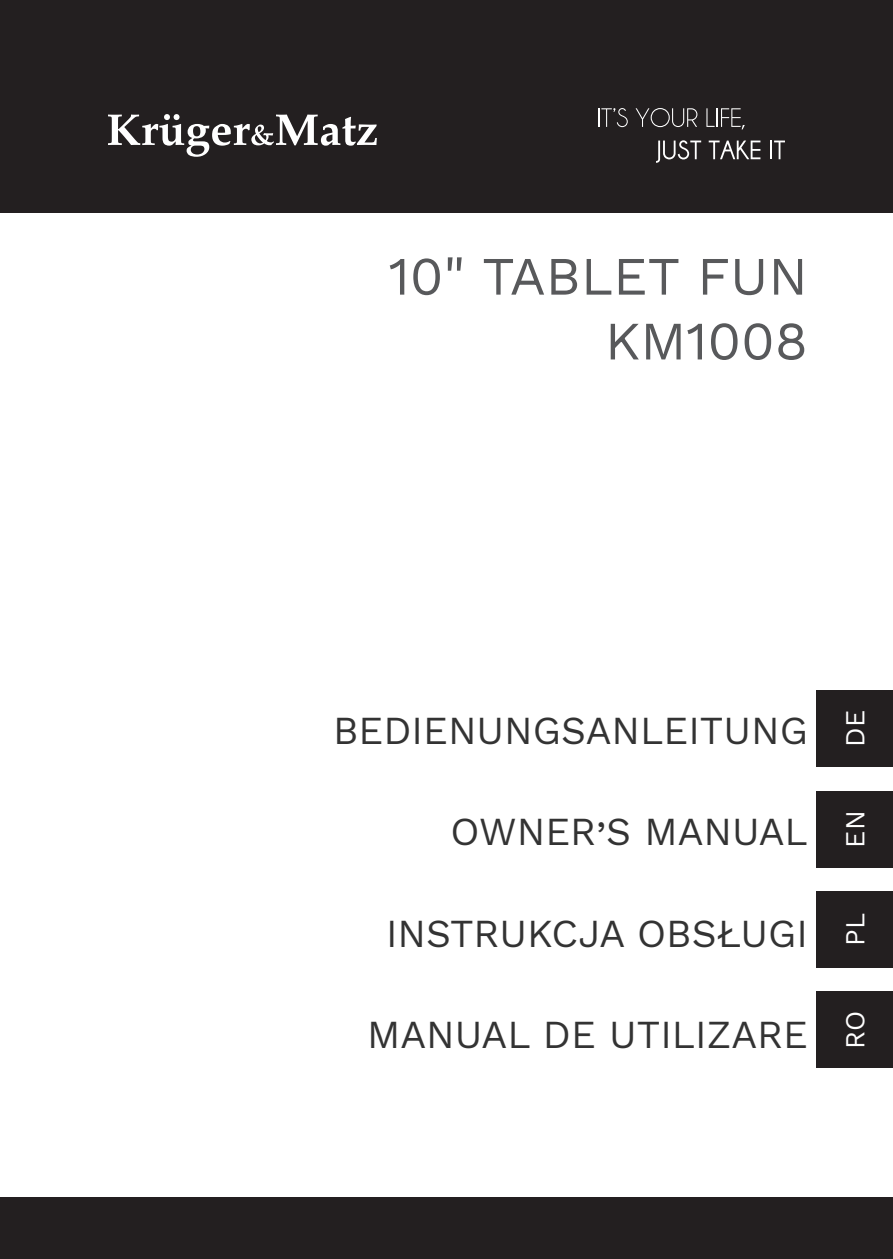
<style>
.page{position:relative;width:893px;height:1259px;background:#fff}
.page>*{position:absolute;margin:0;border:0;box-sizing:border-box;transform-origin:0 0}
.t1{font:54px/64.8px "Work Sans";color:#58595b;text-align:right}
.t2{font:39px "Work Sans";color:#333}
.t3{font:27px "Work Sans";color:#fff}
</style>
<div class="page">
<div style="left:0;top:0;width:893px;height:213px;background:#231f20"></div>
<div style="left:0;top:1197px;width:893px;height:62px;background:#231f20"></div>
<div style="left:816px;top:891px;width:77px;height:76px;background:#231f20"></div>
<div style="left:816px;top:790px;width:77px;height:77px;background:#231f20"></div>
<div style="left:816px;top:690px;width:77px;height:77px;background:#231f20"></div>
<div style="left:816px;top:991px;width:77px;height:77px;background:#231f20"></div>
<svg style="left:108px;top:114px;width:269px;height:43px"></svg>
<svg style="left:598px;top:108px;width:30px;height:19px"></svg>
<svg style="left:636px;top:108px;width:61px;height:19px"></svg>
<svg style="left:706px;top:108px;width:39px;height:21px"></svg>
<svg style="left:656px;top:140px;width:45px;height:23px"></svg>
<svg style="left:709px;top:141px;width:51px;height:18px"></svg>
<svg style="left:770px;top:141px;width:15px;height:18px"></svg>
<h1 class="t1" style="left:389px;top:244px;width:421px">10" TABLET FUN<br>KM1008</h1>
<p class="t2" style="left:333px;top:707px;width:476px">BEDIENUNGSANLEITUNG</p>
<p class="t2" style="left:450px;top:809px;width:359px">OWNER’S MANUAL</p>
<p class="t2" style="left:386px;top:910px;width:423px">INSTRUKCJA OBSŁUGI</p>
<p class="t2" style="left:367px;top:1012px;width:442px">MANUAL DE UTILIZARE</p>
<p class="t3" style="left:839px;top:747px;width:38px;rotate:-90deg">DE</p>
<p class="t3" style="left:839px;top:847px;width:39px;rotate:-90deg">EN</p>
<p class="t3" style="left:839px;top:945px;width:34px;rotate:-90deg">PL</p>
<p class="t3" style="left:839px;top:1048px;width:39px;rotate:-90deg">RO</p>
</div>
